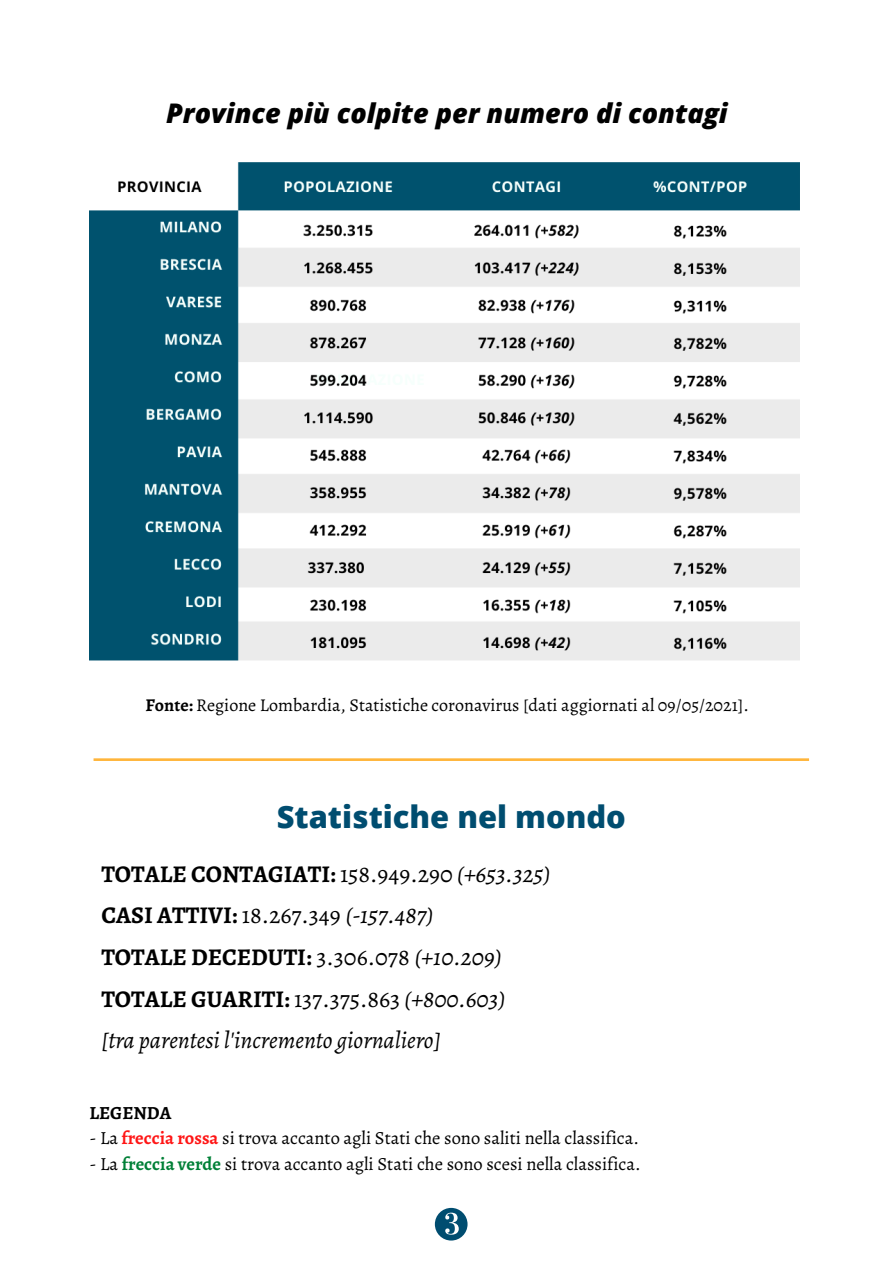
<style>
.page{position:relative;width:894px;height:1264px;background:#fff}
.page>*{position:absolute;margin:0;border:0;box-sizing:border-box;transform-origin:0 0}
.t1{font:800 30.9px "Open Sans";color:#004d70}
.t2{font:italic 800 27px "Open Sans";color:#000}
.t3{font:700 24px "Alegreya";color:#000}
.t4{font:italic 24px "Alegreya";color:#000}
.t5{font:18.45px "Alegreya";color:#000}
.t6{font:700 18.45px "Alegreya";color:#000}
.t7{font:18px "Alegreya";color:#000}
.s1{font-weight:700}
.s2{font-weight:400}
.s3{font-weight:400;font-style:italic}
.s4{font-weight:700;color:#ff1616}
.s5{font-weight:700;color:#008037}
</style>
<div class="page">
<img style="left:89px;top:162px;width:710px;height:499px">
<svg style="left:93px;top:758px;width:715px;height:3px;background:#ffbe52"></svg>
<svg style="left:435px;top:1207px;width:32px;height:33px"></svg>
<p class="t2" style="left:166px;top:94px;width:563px">Province più colpite per numero di contagi</p>
<p class="t7" style="left:145px;top:693px;width:605px"><span class="s1">Fonte:</span> Regione Lombardia, Statistiche coronavirus [dati aggiornati al 09/05/2021].</p>
<p class="t1" style="left:276px;top:795px;width:350px">Statistiche nel mondo</p>
<p class="t3" style="left:101px;top:857px;width:451px">TOTALE CONTAGIATI: <span class="s2">158.949.290</span> <span class="s3">(+653.325)</span></p>
<p class="t3" style="left:101px;top:898px;width:334px">CASI ATTIVI: <span class="s2">18.267.349</span> <span class="s3">(-157.487)</span></p>
<p class="t3" style="left:101px;top:940px;width:402px">TOTALE DECEDUTI: <span class="s2">3.306.078</span> <span class="s3">(+10.209)</span></p>
<p class="t3" style="left:101px;top:982px;width:406px">TOTALE GUARITI: <span class="s2">137.375.863</span> <span class="s3">(+800.603)</span></p>
<p class="t4" style="left:101px;top:1023px;width:341px">[tra parentesi l'incremento giornaliero]</p>
<p class="t6" style="left:89px;top:1099px;width:83px">LEGENDA</p>
<p class="t5" style="left:89px;top:1125px;width:551px">- La <span class="s4">freccia rossa</span> si trova accanto agli Stati che sono saliti nella classifica.</p>
<p class="t5" style="left:89px;top:1151px;width:552px">- La <span class="s5">freccia verde</span> si trova accanto agli Stati che sono scesi nella classifica.</p>
</div>
